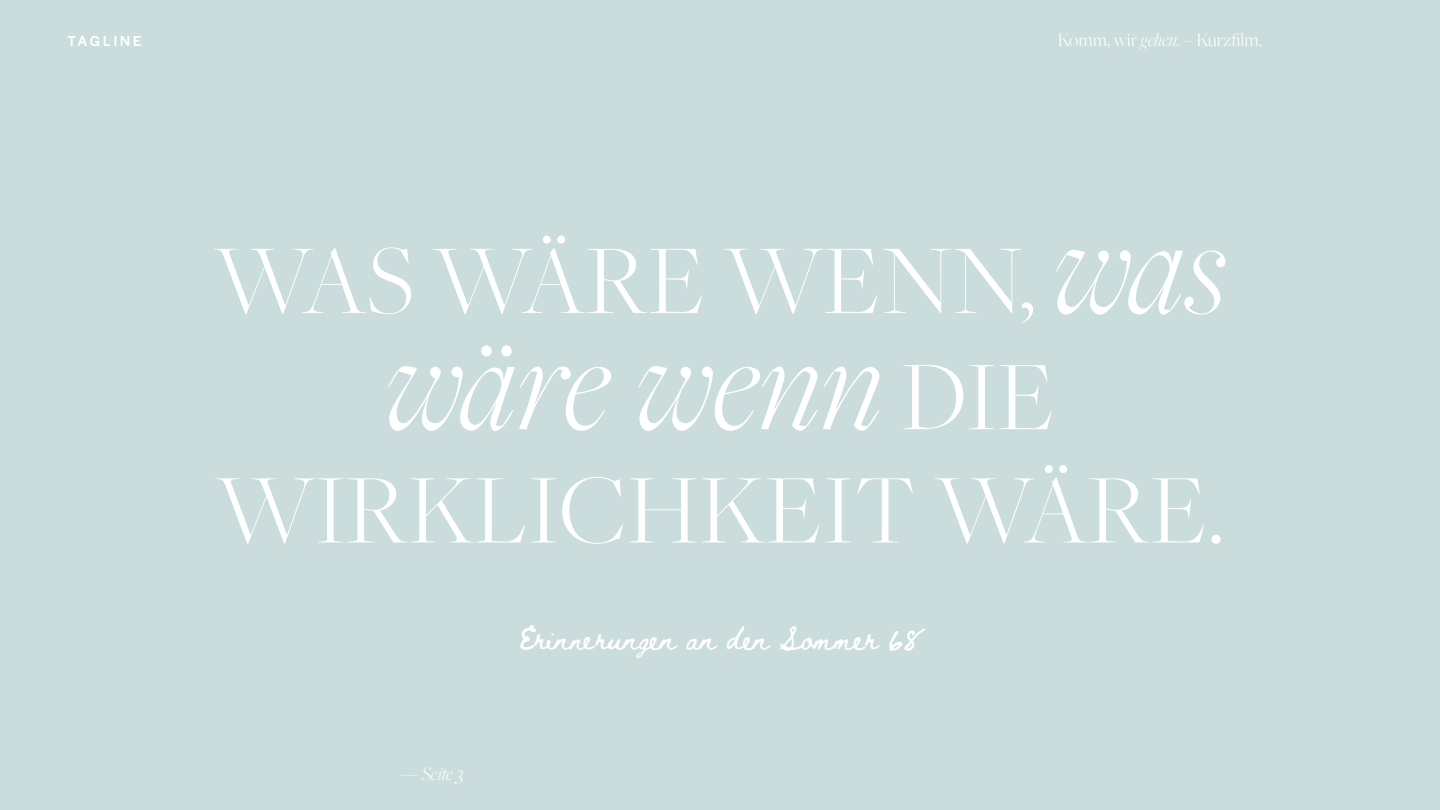
<style>
.page{position:relative;width:1440px;height:810px;background:#cadcdc}
.page>*{position:absolute;margin:0;border:0;box-sizing:border-box;transform-origin:0 0}
.t1{font:italic 300 142.8px "Freight Big Pro";letter-spacing:-.005em;color:#fff}
.t2{font:300 102.52px "Freight Big Pro";color:#fff}
.t3{font:22.5px "Beth Ellen 2";color:#fff}
.t4{font:300 19.8px "Freight Big Pro";color:#fff}
.t5{font:italic 300 19.8px "Freight Big Pro";color:#fff}
.t6{font:500 15px "Halyard Display";letter-spacing:.2em;color:#fff}
.s1{font-style:italic}
.s2{font-style:italic;font-size:142.8px}
.s3{font-style:normal;font-size:102.52px}
</style>
<div class="page">
<p class="t6" style="left:67px;top:30px;width:76px">TAGLINE</p>
<p class="t4" style="left:1058px;top:27px;width:206px">Komm, wir <span class="s1">gehen. –</span> Kurzfilm.</p>
<p class="t2" style="left:213px;top:214px;width:1015px">WAS WÄRE WENN, <span class="s2">was</span></p>
<h1 class="t1" style="left:385px;top:290px;width:671px">wäre wenn <span class="s3">DIE</span></h1>
<p class="t2" style="left:215px;top:444px;width:1011px">WIRKLICHKEIT WÄRE.</p>
<p class="t5" style="left:401px;top:761px;width:65px">— Seite 3</p>
<p class="t3" style="left:519px;top:628px;width:403px">Erinnerungen an den Sommer 68</p>
</div>
